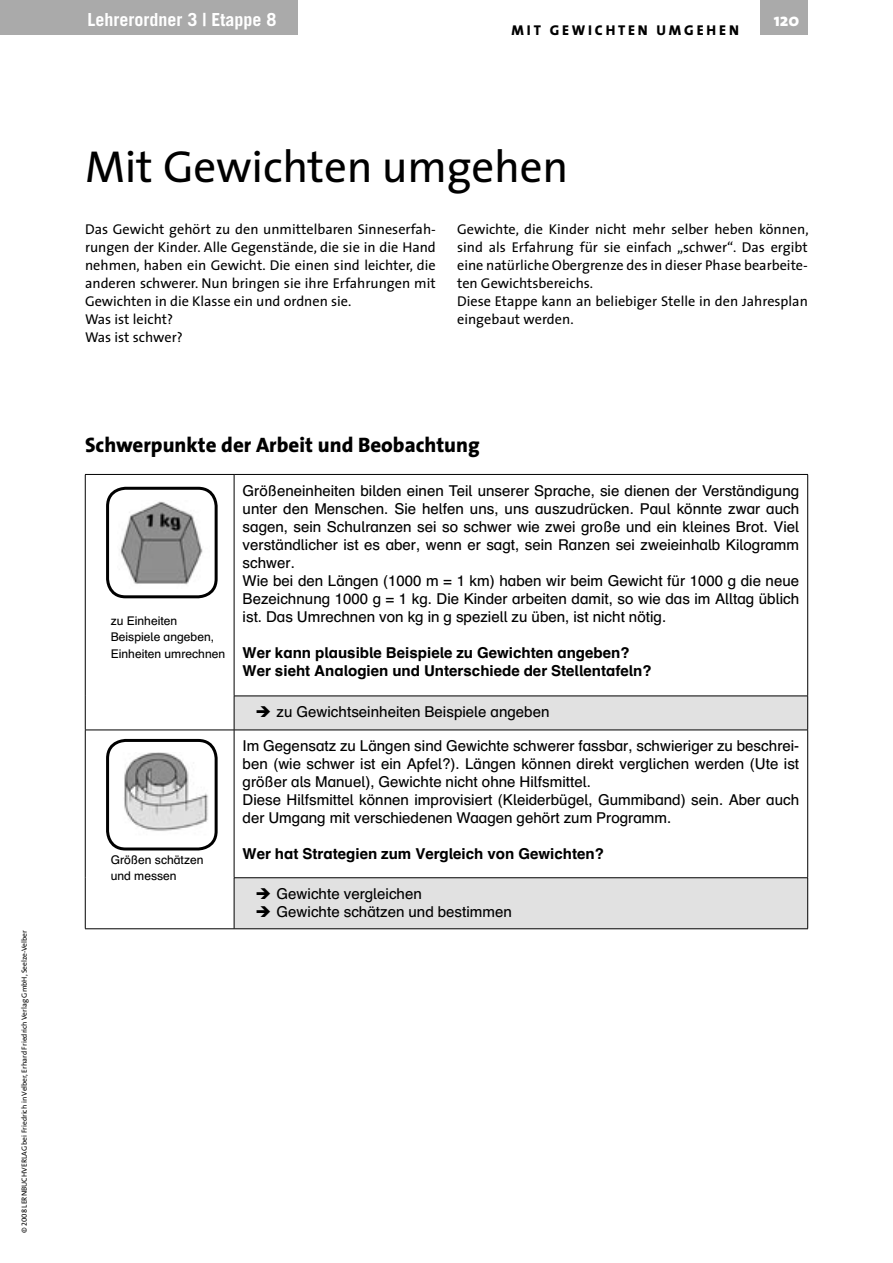
<style>
.page{position:relative;width:893px;height:1263px;background:#fff}
.page>*{position:absolute;margin:0;border:0;box-sizing:border-box;transform-origin:0 0}
._01_Headline{font:45px "The Sans";letter-spacing:-.005em;color:#000}
.ZÜ_2{font:800 21px "The Sans";color:#000}
.t1{font:700 18px "Trade Gothic LT Std";color:#fff}
.t2{font:800 18px "The Sans";color:#fff}
._04_Kastenfließ{font:15px/18px "Schulbuch Nord OT";color:#000;text-align:justify}
._05_Kastenfließ_Bold{font:700 15px "Schulbuch Nord OT";color:#000}
._06_Kastenfließ_Einzug{font:15px "Schulbuch Nord OT";color:#000}
._02_Fließ{font:14.25px/18px "The Sans";color:#000;text-align:justify}
.t3{font:800 14.25px "The Sans";letter-spacing:.2em;color:#000}
._07_Kastenlegende{font:12px/16.5px "Schulbuch Nord OT";color:#000}
._02_Fließ-2{font:7.5px "The Sans";color:#000}
.s1{font-family:"The Sans Caps"}
</style>
<div class="page">
<div style="left:0;top:0;width:298px;height:35px;background:#aaa"></div>
<div style="left:760px;top:0;width:48px;height:35px;background:#aaa"></div>
<svg style="left:235px;top:697px;width:572px;height:231px"></svg>
<hr style="left:85px;top:474px;width:149px;height:1px;background:#000">
<hr style="left:85px;top:475px;width:1px;height:221px;background:#000">
<hr style="left:234px;top:474px;width:574px;height:1px;background:#000">
<hr style="left:234px;top:475px;width:1px;height:221px;background:#000">
<hr style="left:807px;top:475px;width:1px;height:221px;background:#000">
<hr style="left:85px;top:696px;width:1px;height:34px;background:#000">
<hr style="left:234px;top:696px;width:574px;height:1px;background:#000">
<hr style="left:234px;top:696px;width:1px;height:34px;background:#000">
<hr style="left:807px;top:696px;width:1px;height:34px;background:#000">
<hr style="left:85px;top:730px;width:149px;height:1px;background:#000">
<hr style="left:85px;top:730px;width:1px;height:148px;background:#000">
<hr style="left:234px;top:730px;width:574px;height:1px;background:#000">
<hr style="left:234px;top:730px;width:1px;height:147px;background:#000">
<hr style="left:807px;top:730px;width:1px;height:147px;background:#000">
<hr style="left:85px;top:878px;width:1px;height:50px;background:#000">
<hr style="left:234px;top:877px;width:574px;height:1px;background:#000">
<hr style="left:234px;top:878px;width:1px;height:50px;background:#000">
<hr style="left:807px;top:878px;width:1px;height:50px;background:#000">
<hr style="left:85px;top:928px;width:149px;height:1px;background:#000">
<hr style="left:234px;top:928px;width:574px;height:1px;background:#000">
<svg style="left:106px;top:486px;width:112px;height:111px"></svg>
<img style="left:117px;top:500px;width:92px;height:89px">
<svg style="left:106px;top:738px;width:112px;height:111px"></svg>
<img style="left:114px;top:752px;width:95px;height:89px">
<svg style="left:257px;top:706px;width:13px;height:11px"></svg>
<svg style="left:257px;top:888px;width:13px;height:11px"></svg>
<svg style="left:257px;top:906px;width:13px;height:11px"></svg>
<p class="_02_Fließ-2" style="left:18px;top:1233px;width:304px;rotate:-90deg">© <span class="s1">2008</span> LERNBUCHVERLAG bei Friedrich in Velber, Erhard Friedrich Verlag GmbH, Seelze-Velber</p>
<p class="t1" style="left:87px;top:9px;width:190px">Lehrerordner 3 | Etappe 8</p>
<p class="t3" style="left:512px;top:18px;width:229px">MIT GEWICHTEN UMGEHEN</p>
<p class="t2" style="left:774px;top:5px;width:27px">120</p>
<p class="_01_Headline" style="left:85px;top:129px;width:485px">Mit Gewichten umgehen</p>
<p class="_02_Fließ" style="left:85px;top:220px;width:352px">Das Gewicht gehört zu den unmittelbaren Sinneserfah&shy;rungen der Kinder. Alle Gegenstände, die sie in die Hand nehmen, haben ein Gewicht. Die einen sind leichter, die anderen schwerer. Nun bringen sie ihre Erfahrungen mit Gewichten in die Klasse ein und ordnen sie.</p>
<p class="_02_Fließ" style="left:85px;top:310px;width:89px">Was ist leicht?</p>
<p class="_02_Fließ" style="left:85px;top:328px;width:99px">Was ist schwer?</p>
<p class="_02_Fließ" style="left:457px;top:220px;width:353px">Gewichte, die Kinder nicht mehr selber heben können, sind als Erfahrung für sie einfach „schwer“. Das ergibt eine natürliche Obergrenze des in dieser Phase bearbeite&shy;ten Gewichtsbereichs.</p>
<p class="_02_Fließ" style="left:457px;top:292px;width:352px">Diese Etappe kann an beliebiger Stelle in den Jahresplan eingebaut werden.</p>
<p class="ZÜ_2" style="left:85px;top:427px;width:396px">Schwerpunkte der Arbeit und Beobachtung</p>
<p class="_07_Kastenlegende" style="left:111px;top:612px;width:116px">zu Einheiten<br>Beispiele angeben,<br>Einheiten umrechnen</p>
<p class="_07_Kastenlegende" style="left:111px;top:851px;width:94px">Größen schätzen und messen</p>
<p class="_04_Kastenfließ" style="left:243px;top:481px;width:558px">Größeneinheiten bilden einen Teil unserer Sprache, sie dienen der Verständigung unter den Menschen. Sie helfen uns, uns auszudrücken. Paul könnte zwar auch sagen, sein Schulranzen sei so schwer wie zwei große und ein kleines Brot. Viel verständlicher ist es aber, wenn er sagt, sein Ranzen sei zweieinhalb Kilogramm schwer.</p>
<p class="_04_Kastenfließ" style="left:243px;top:571px;width:558px">Wie bei den Längen (1000 m = 1 km) haben wir beim Gewicht für 1000 g die neue Bezeichnung 1000 g = 1 kg. Die Kinder arbeiten damit, so wie das im Alltag üblich ist. Das Umrechnen von kg in g speziell zu üben, ist nicht nötig.</p>
<p class="_05_Kastenfließ_Bold" style="left:243px;top:643px;width:388px">Wer kann plausible Beispiele zu Gewichten angeben?</p>
<p class="_05_Kastenfließ_Bold" style="left:243px;top:661px;width:411px">Wer sieht Analogien und Unterschiede der Stellentafeln?</p>
<p class="_06_Kastenfließ_Einzug" style="left:277px;top:702px;width:274px">zu Gewichtseinheiten Beispiele angeben</p>
<p class="_04_Kastenfließ" style="left:243px;top:737px;width:558px">Im Gegensatz zu Längen sind Gewichte schwerer fassbar, schwieriger zu beschrei&shy;ben (wie schwer ist ein Apfel?). Längen können direkt verglichen werden (Ute ist größer als Manuel), Gewichte nicht ohne Hilfsmittel.</p>
<p class="_04_Kastenfließ" style="left:243px;top:791px;width:558px">Diese Hilfsmittel können improvisiert (Kleiderbügel, Gummiband) sein. Aber auch der Umgang mit verschiedenen Waagen gehört zum Programm.</p>
<p class="_05_Kastenfließ_Bold" style="left:243px;top:844px;width:363px">Wer hat Strategien zum Vergleich von Gewichten?</p>
<p class="_06_Kastenfließ_Einzug" style="left:277px;top:884px;width:147px">Gewichte vergleichen</p>
<p class="_06_Kastenfließ_Einzug" style="left:277px;top:902px;width:237px">Gewichte schätzen und bestimmen</p>
</div>
